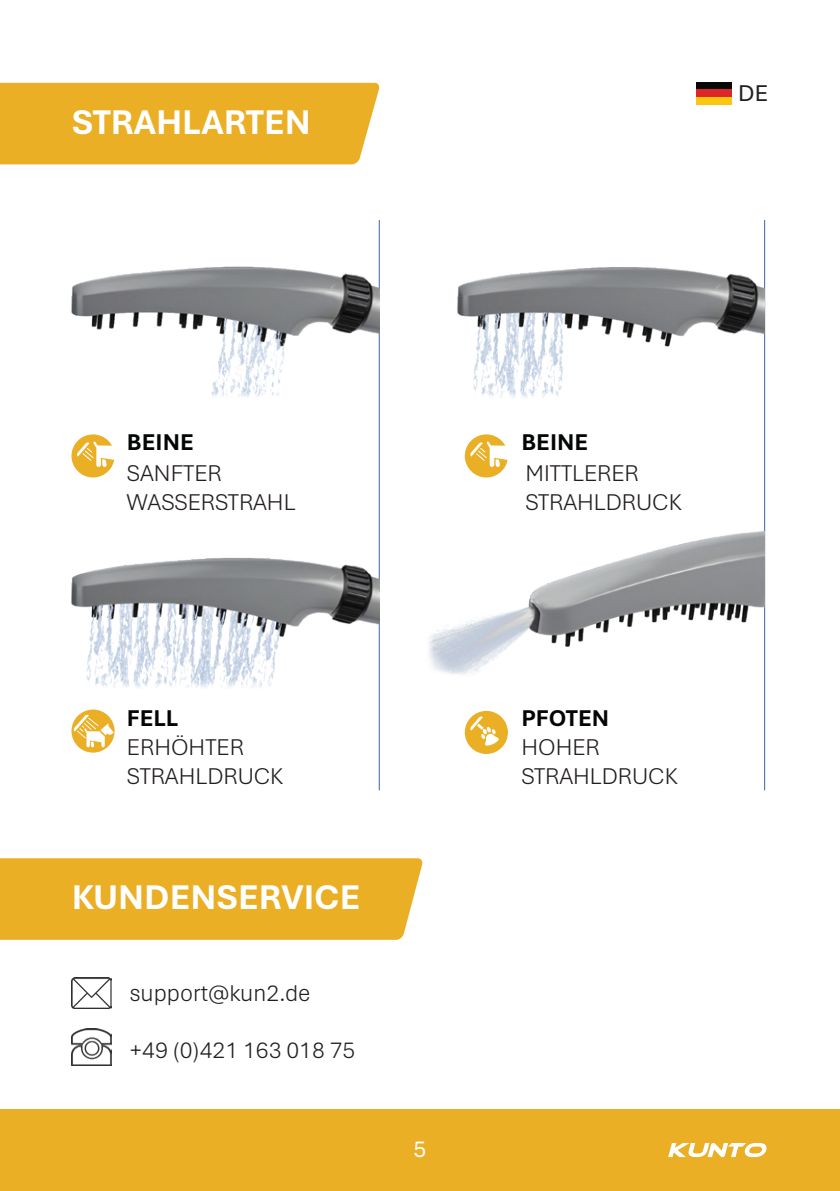
<style>
.page{position:relative;width:840px;height:1191px;background:#fff}
.page>*{position:absolute;margin:0;border:0;box-sizing:border-box;transform-origin:0 0}
.t1{font:700 36px "Aptos";color:#fff}
.t2{font:300 24px/28.8px "Aptos";color:#231f20}
.t3{font:700 24px "Aptos";color:#040505}
.t4{font:24px "Aptos";color:#231f20}
.t5{font:24px "Aptos";color:#fff}
</style>
<div class="page">
<hr style="left:763px;top:220px;width:1px;height:570px;background:#3d65a0">
<hr style="left:378px;top:220px;width:2px;height:570px;background:#3d65a0">
<div style="left:0;top:1109px;width:839px;height:82px;background:#eaaf24"></div>
<svg style="left:668px;top:1143px;width:98px;height:14px"></svg>
<div style="left:0;top:858px;width:423px;height:81px;background:#eaaf24"></div>
<div style="left:0;top:83px;width:380px;height:81px;background:#eaaf24"></div>
<img style="left:457px;top:238px;width:307px;height:160px">
<img style="left:71px;top:238px;width:308px;height:160px">
<img style="left:428px;top:516px;width:336px;height:161px">
<img style="left:71px;top:528px;width:308px;height:161px">
<img style="left:72px;top:1028px;width:39px;height:37px">
<img style="left:72px;top:977px;width:39px;height:31px">
<svg style="left:71px;top:709px;width:43px;height:43px"></svg>
<svg style="left:73px;top:714px;width:41px;height:33px"></svg>
<div style="left:464px;top:434px;width:43px;height:43px;background:#eaaf24;border-radius:50%"></div>
<svg style="left:470px;top:441px;width:38px;height:26px"></svg>
<div style="left:464px;top:711px;width:43px;height:43px;background:#eaaf24;border-radius:50%"></div>
<svg style="left:470px;top:716px;width:29px;height:32px"></svg>
<div style="left:71px;top:434px;width:43px;height:43px;background:#eaaf24;border-radius:50%"></div>
<svg style="left:77px;top:441px;width:38px;height:26px"></svg>
<img style="left:696px;top:82px;width:34px;height:22px">
<h1 class="t1" style="left:72px;top:97px;width:240px">STRAHLARTEN</h1>
<p class="t4" style="left:737px;top:77px;width:31px">DE</p>
<p class="t3" style="left:127px;top:426px;width:68px">BEINE</p>
<p class="t3" style="left:521px;top:426px;width:68px">BEINE</p>
<p class="t2" style="left:525px;top:457px;width:158px">MITTLERER<br>STRAHLDRUCK</p>
<p class="t2" style="left:127px;top:457px;width:170px">SANFTER<br>WASSERSTRAHL</p>
<p class="t3" style="left:127px;top:702px;width:53px">FELL</p>
<p class="t3" style="left:521px;top:702px;width:89px">PFOTEN</p>
<p class="t2" style="left:127px;top:731px;width:158px">ERHÖHTER<br>STRAHLDRUCK</p>
<h1 class="t1" style="left:72px;top:872px;width:290px">KUNDENSERVICE</h1>
<p class="t2" style="left:129px;top:978px;width:182px">support@kun2.de</p>
<p class="t2" style="left:129px;top:1035px;width:227px">+49 (0)421 163 018 75</p>
<p class="t5" style="left:413px;top:1132px;width:14px">5</p>
<p class="t2" style="left:521px;top:731px;width:158px">HOHER<br>STRAHLDRUCK</p>
</div>
